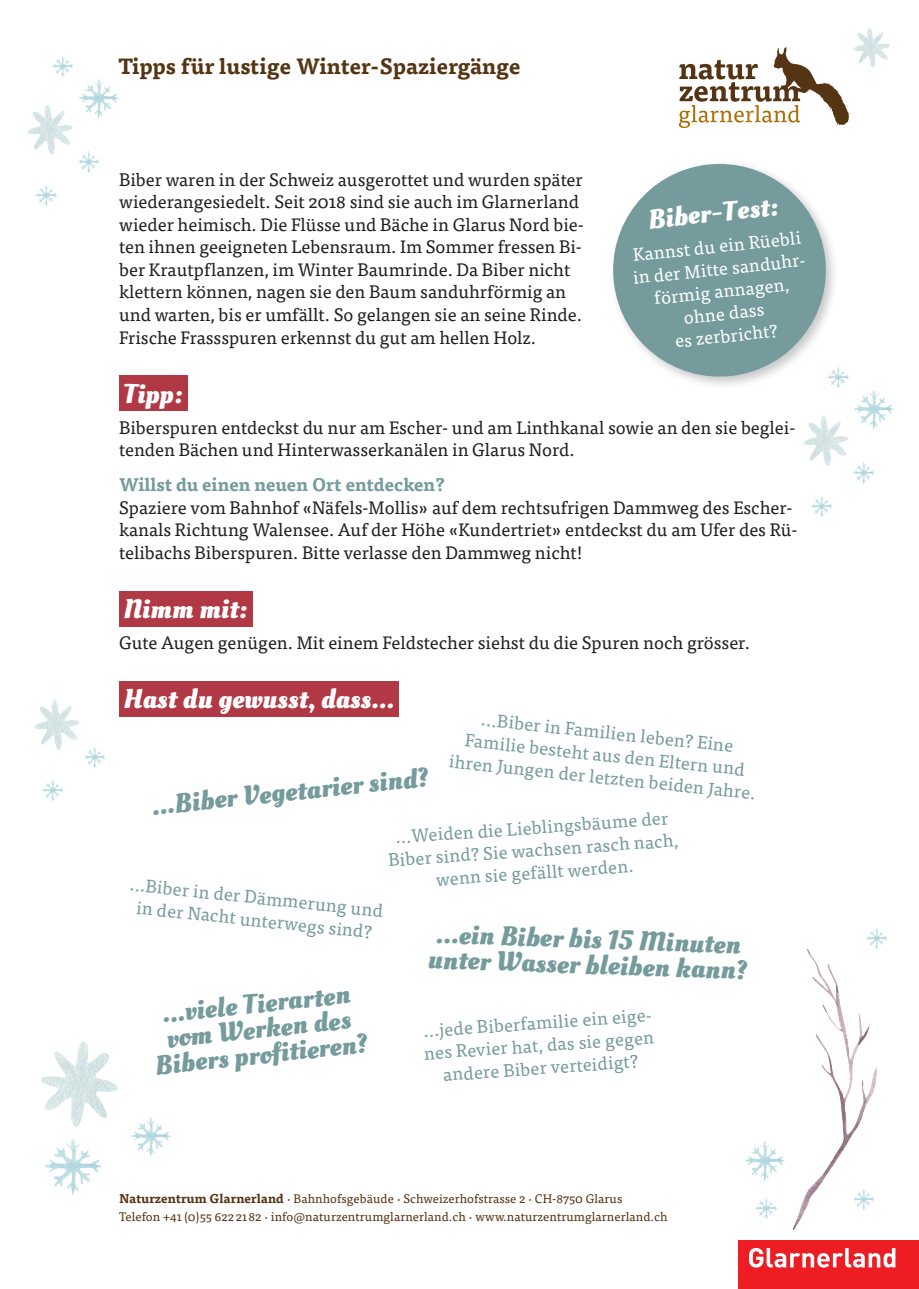
<style>
.page{position:relative;width:919px;height:1289px;background:#fff}
.page>*{position:absolute;margin:0;border:0;box-sizing:border-box;transform-origin:0 0}
._07_Titel_Kreis__mit{font:700 27px/25.5px "Oleo Script";color:#759b9c}
._07_Titel_Kreis__mit-2{font:700 27px "Oleo Script";letter-spacing:.01em;color:#fff}
.t1{font:700 21.75px "Tisa OT";letter-spacing:.005em;color:#543413}
._09_Grundschrift_Rüc{font:18px/22.5px "Tisa OT";color:#231f20}
._08_Text_Kreis{font:18px/22.5px "Tisa OT";color:#759b9c;text-align:center}
._08_Text_Kreis-2{font:18px/22.5px "Tisa OT";color:#fff;text-align:center}
._10_UT_Text_Rückseit{font:700 18px "Tisa OT";color:#759b9c}
.t2{font:12.3px/18.3px "Tisa OT";letter-spacing:.005em;color:#543413}
.s1{font-weight:700;font-size:12.6px}
.s2{font-size:11.25px}
</style>
<div class="page">
<img style="left:41px;top:1041px;width:77px;height:86px">
<img style="left:28px;top:105px;width:45px;height:50px">
<img style="left:804px;top:416px;width:45px;height:50px">
<img style="left:35px;top:700px;width:45px;height:50px">
<img style="left:853px;top:27px;width:37px;height:41px">
<img style="left:67px;top:79px;width:52px;height:44px">
<img style="left:842px;top:390px;width:52px;height:43px">
<img style="left:745px;top:1141px;width:20px;height:40px">
<img style="left:52px;top:56px;width:22px;height:21px">
<img style="left:839px;top:369px;width:11px;height:18px">
<img style="left:35px;top:185px;width:23px;height:21px">
<img style="left:811px;top:496px;width:22px;height:21px">
<img style="left:755px;top:1200px;width:10px;height:17px">
<img style="left:42px;top:780px;width:22px;height:21px">
<img style="left:71px;top:148px;width:28px;height:25px">
<img style="left:846px;top:459px;width:28px;height:25px">
<img style="left:78px;top:743px;width:28px;height:25px">
<div style="left:119px;top:375px;width:68px;height:36px;background:#b13946"></div>
<div style="left:119px;top:590px;width:133px;height:36px;background:#b13946"></div>
<div style="left:119px;top:680px;width:279px;height:36px;background:#b13946"></div>
<svg style="left:613px;top:163px;width:219px;height:220px;fill:#759b9c"></svg>
<img style="left:765px;top:930px;width:123px;height:301px">
<img style="left:45px;top:1139px;width:57px;height:56px">
<img style="left:131px;top:1117px;width:40px;height:39px">
<div style="left:738px;top:1240px;width:180px;height:48px;background:#ee1d23"></div>
<svg style="left:749px;top:1247px;width:146px;height:20px"></svg>
<svg style="left:678px;top:47px;width:171px;height:81px"></svg>
<p class="t1" style="left:118px;top:53px;width:404px">Tipps für lustige Winter-Spaziergänge</p>
<p class="_09_Grundschrift_Rüc" style="left:119px;top:169px;width:466px">Biber waren in der Schweiz ausgerottet und wurden später wiederangesiedelt. Seit 2018 sind sie auch im Glarnerland wieder heimisch. Die Flüsse und Bäche in Glarus Nord bie&shy;ten ihnen geeigneten Lebensraum. Im Sommer fressen Bi&shy;ber Krautpflanzen, im Winter Baumrinde. Da Biber nicht klettern können, nagen sie den Baum sanduhrförmig an und warten, bis er umfällt. So gelangen sie an seine Rinde.<br>Frische Frassspuren erkennst du gut am hellen Holz.</p>
<p class="_07_Titel_Kreis__mit-2" style="left:123px;top:377px;width:61px">Tipp:</p>
<p class="_09_Grundschrift_Rüc" style="left:119px;top:416px;width:677px">Biberspuren entdeckst du nur am Escher- und am Linthkanal sowie an den sie beglei&shy;tenden Bächen und Hinterwasserkanälen in Glarus Nord.</p>
<p class="_10_UT_Text_Rückseit" style="left:119px;top:473px;width:327px">Willst du einen neuen Ort entdecken?</p>
<p class="_09_Grundschrift_Rüc" style="left:119px;top:496px;width:679px">Spaziere vom Bahnhof «Näfels-Mollis» auf dem rechtsufrigen Dammweg des Escher&shy;kanals Richtung Walensee. Auf der Höhe «Kundertriet» entdeckst du am Ufer des Rü&shy;telibachs Biberspuren. Bitte verlasse den Dammweg nicht!</p>
<p class="_07_Titel_Kreis__mit-2" style="left:123px;top:592px;width:126px">Nimm mit:</p>
<p class="_09_Grundschrift_Rüc" style="left:119px;top:631px;width:632px">Gute Augen genügen. Mit einem Feldstecher siehst du die Spuren noch grösser.</p>
<p class="_07_Titel_Kreis__mit-2" style="left:123px;top:682px;width:272px">Hast du gewusst, dass...</p>
<p class="_07_Titel_Kreis__mit-2" style="left:646px;top:203px;width:133px;rotate:-6deg">Biber-Test:</p>
<p class="_08_Text_Kreis-2" style="left:629px;top:244px;width:177px;rotate:-6deg">Kannst du ein Rüebli in der Mitte sanduhr&shy;förmig annagen, ohne dass<br>es zerbricht?</p>
<p class="_08_Text_Kreis" style="left:455px;top:705px;width:309px;rotate:6deg">...Biber in Familien leben? Eine<br>Familie besteht aus den Eltern und ihren Jungen der letzten beiden Jahre.</p>
<p class="_07_Titel_Kreis__mit" style="left:150px;top:793px;width:279px;rotate:-6deg">...Biber Vegetarier sind?</p>
<p class="_08_Text_Kreis" style="left:386px;top:826px;width:292px;rotate:-4deg">...Weiden die Lieblingsbäume der<br>Biber sind? Sie wachsen rasch nach, wenn sie gefällt werden.</p>
<p class="_08_Text_Kreis" style="left:131px;top:873px;width:256px;rotate:6deg">...Biber in der Dämmerung und in der Nacht unterwegs sind?</p>
<p class="_07_Titel_Kreis__mit" style="left:429px;top:921px;width:320px;rotate:2deg">...ein Biber bis 15 Minuten unter Wasser bleiben kann?</p>
<p class="_07_Titel_Kreis__mit" style="left:149px;top:1002px;width:215px;text-align:center;rotate:-6deg">...viele Tierarten vom Werken des<br>Bibers profitieren?</p>
<p class="_08_Text_Kreis" style="left:422px;top:1019px;width:234px;rotate:-4deg">...jede Biberfamilie ein eige&shy;nes Revier hat, das sie gegen andere Biber verteidigt?</p>
<p class="t2" style="left:119px;top:1189px;width:550px"><span class="s1">Naturzentrum Glarnerland</span> · Bahnhofsgebäude · Schweizerhofstrasse 2 · CH-8750 Glarus<br>Telefon +41 (0)55 622 2182 · info<span class="s2">@</span>naturzentrumglarnerland.ch · www.naturzentrumglarnerland.ch</p>
</div>
